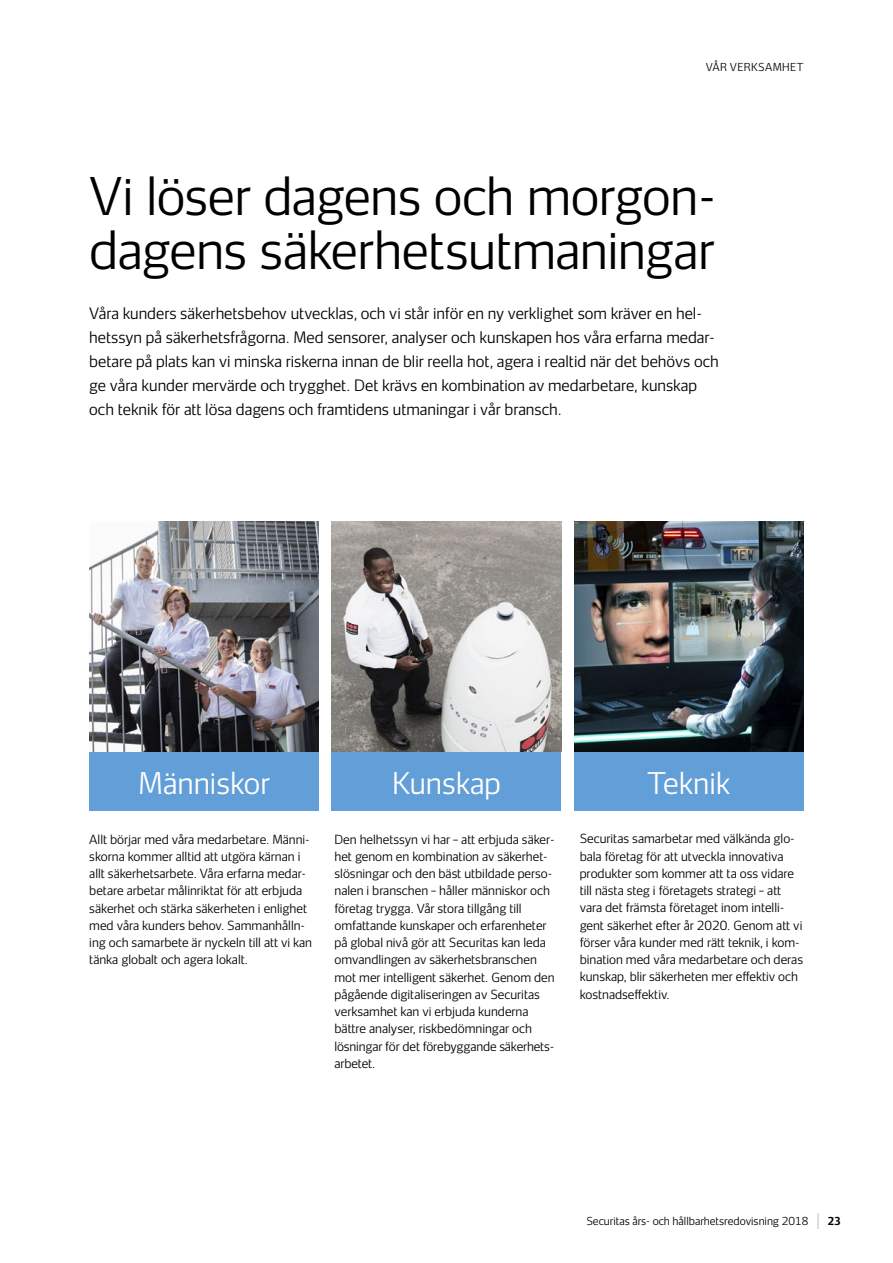
<style>
.page{position:relative;width:893px;height:1263px;background:#fff}
.page>*{position:absolute;margin:0;border:0;box-sizing:border-box;transform-origin:0 0}
.t1{font:300 49.5px/54px "Securitas Sans";letter-spacing:-.015em;color:#000}
.t2{font:300 28.5px "Securitas Sans";color:#fff}
.t3{font:300 15px/24px "Securitas Sans";color:#000}
.t4{font:300 12px/17.2px "Securitas Sans";color:#000}
.t5{font:300 10.5px "Securitas Sans";color:#000}
.t6{font:300 10.5px "Securitas Sans";letter-spacing:.025em;color:#000}
.t7{font:700 10.5px "Securitas Sans";color:#000}
</style>
<div class="page">
<svg style="left:818px;top:1213px;width:1px;height:16px"></svg>
<div style="left:332px;top:606px;width:229px;height:204px;background:#629ed7"></div>
<img style="left:332px;top:522px;width:229px;height:229px">
<div style="left:89px;top:606px;width:230px;height:204px;background:#629ed7"></div>
<div style="left:574px;top:606px;width:230px;height:204px;background:#629ed7"></div>
<img style="left:89px;top:522px;width:230px;height:229px">
<img style="left:574px;top:522px;width:230px;height:229px">
<p class="t6" style="left:706px;top:58px;width:99px">VÅR VERKSAMHET</p>
<h1 class="t1" style="left:89px;top:163px;width:627px">Vi löser dagens och morgon&shy;dagens säkerhetsutmaningar</h1>
<p class="t3" style="left:89px;top:299px;width:631px">Våra kunders säkerhetsbehov utvecklas, och vi står inför en ny verklighet som kräver en hel&shy;hetssyn på säkerhetsfrågorna. Med sensorer, analyser och kunskapen hos våra erfarna medar&shy;betare på plats kan vi minska riskerna innan de blir reella hot, agera i realtid när det behövs och ge våra kunder mervärde och trygghet. Det krävs en kombination av medarbetare, kunskap och teknik för att lösa dagens och framtidens utmaningar i vår bransch.</p>
<h2 class="t2" style="left:138px;top:759px;width:133px">Människor</h2>
<h2 class="t2" style="left:392px;top:759px;width:110px">Kunskap</h2>
<h2 class="t2" style="left:647px;top:759px;width:84px">Teknik</h2>
<p class="t4" style="left:89px;top:829px;width:224px">Allt börjar med våra medarbetare. Männi&shy;skorna kommer alltid att utgöra kärnan i allt säkerhetsarbete. Våra erfarna medar&shy;betare arbetar målinriktat för att erbjuda säkerhet och stärka säkerheten i enlighet med våra kunders behov. Sammanhålln&shy;ing och samarbete är nyckeln till att vi kan tänka globalt och agera lokalt.</p>
<p class="t4" style="left:334px;top:829px;width:222px">Den helhetssyn vi har – att erbjuda säker&shy;het genom en kombination av säkerhet&shy;slösningar och den bäst utbildade perso&shy;nalen i branschen – håller människor och företag trygga. Vår stora tillgång till omfattande kunskaper och erfarenheter på global nivå gör att Securitas kan leda omvandlingen av säkerhetsbranschen mot mer intelligent säkerhet. Genom den pågående digitaliseringen av Securitas verksamhet kan vi erbjuda kunderna bättre analyser, riskbedömningar och lösningar för det förebyggande säkerhets&shy;arbetet.</p>
<p class="t4" style="left:580px;top:829px;width:225px">Securitas samarbetar med välkända glo&shy;bala företag för att utveckla innovativa produkter som kommer att ta oss vidare till nästa steg i företagets strategi – att vara det främsta företaget inom intelli&shy;gent säkerhet efter år 2020. Genom att vi förser våra kunder med rätt teknik, i kom&shy;bination med våra medarbetare och deras kunskap, blir säkerheten mer effektiv och kostnadseffektiv.</p>
<p class="t5" style="left:586px;top:1212px;width:223px">Securitas års- och hållbarhetsredovisning 2018</p>
<p class="t7" style="left:828px;top:1211px;width:15px">23</p>
</div>
